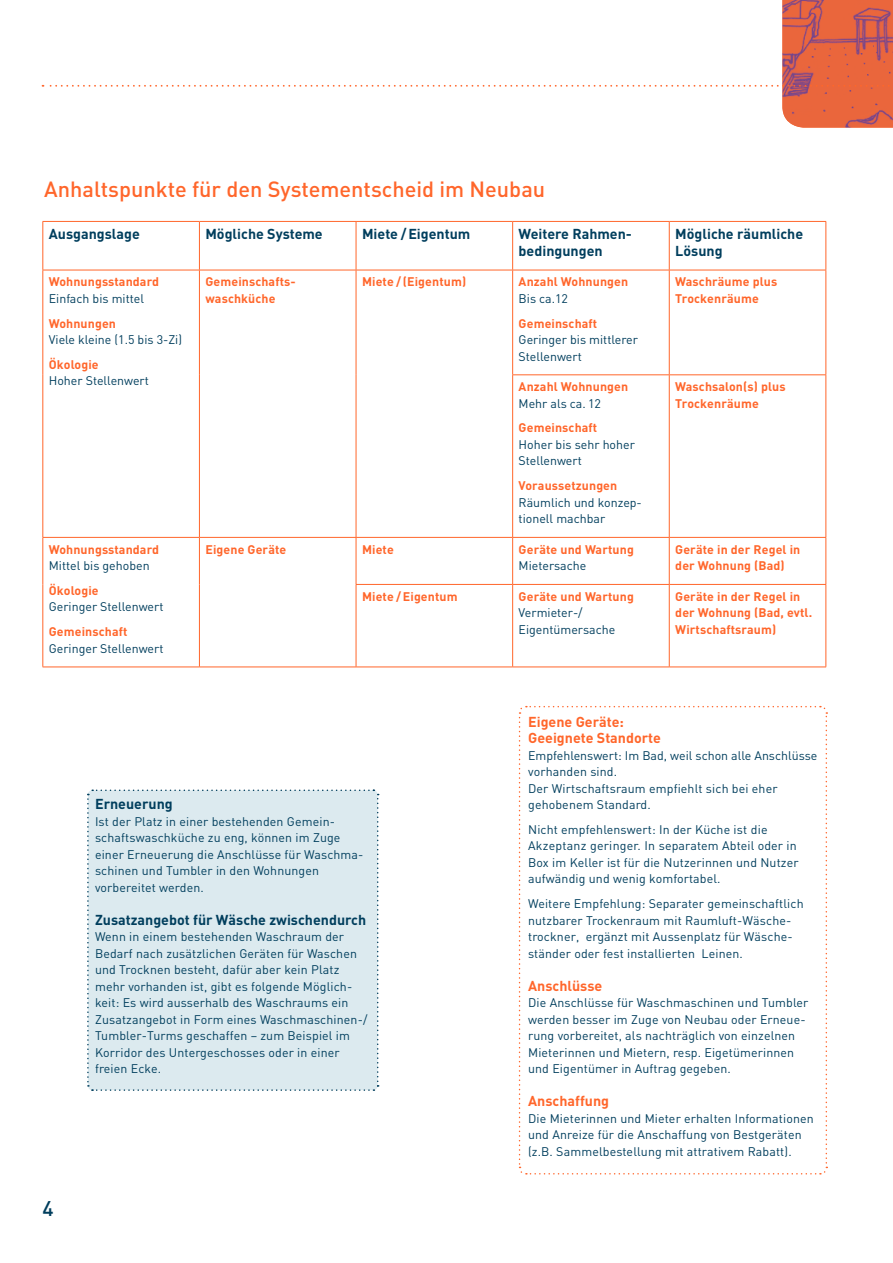
<style>
.page{position:relative;width:893px;height:1263px;background:#fff}
.page>*{position:absolute;margin:0;border:0;box-sizing:border-box;transform-origin:0 0}
._11_kleiner_titel_14{font:500 21.75px "DIN";color:#ff662b}
._93_pagina_9_5pt_med{font:500 21px "DIN";color:#003e5d}
._21_tabellen_titel_9{font:700 14.25px/16.5px "DIN";color:#003e5d}
._41_kasten_titel_9_5{font:700 14.25px/16.5px "DIN";color:#ff662b}
._41_kasten_titel_9_5-2{font:700 14.25px "DIN";color:#003e5d}
._60_kasten_text_8_25{font:12.3px/16.5px "DIN";letter-spacing:.01em;color:#003e5d}
._20_tabellen_text_8{font:700 12.3px/16.5px "DIN";letter-spacing:.01em;color:#ff662b}
._20_tabellen_text_8-2{font:12.3px/16.5px "DIN";color:#003e5d}
._21_tabellen_titel_9-2{font:700 12.3px/16.5px "DIN";letter-spacing:.01em;color:#ff662b}
.s1{font-weight:700;color:#ff662b}
.s2{font-weight:400;color:#003e5d}
</style>
<div class="page">
<svg style="left:518px;top:705px;width:310px;height:470px"></svg>
<svg style="left:43px;top:0;width:850px;height:128px"></svg>
<hr style="left:43px;top:221px;width:156px;height:1px;background:#ff662b">
<hr style="left:43px;top:222px;width:1px;height:48px;background:#ff662b">
<hr style="left:199px;top:221px;width:157px;height:1px;background:#ff662b">
<hr style="left:199px;top:222px;width:1px;height:48px;background:#ff662b">
<hr style="left:356px;top:221px;width:157px;height:1px;background:#ff662b">
<hr style="left:356px;top:222px;width:1px;height:48px;background:#ff662b">
<hr style="left:513px;top:221px;width:156px;height:1px;background:#ff662b">
<hr style="left:512px;top:222px;width:1px;height:48px;background:#ff662b">
<hr style="left:669px;top:221px;width:157px;height:1px;background:#ff662b">
<hr style="left:669px;top:222px;width:1px;height:48px;background:#ff662b">
<hr style="left:826px;top:222px;width:1px;height:48px;background:#ff662b">
<hr style="left:43px;top:270px;width:156px;height:1px;background:#ff662b">
<hr style="left:43px;top:270px;width:1px;height:105px;background:#ff662b">
<hr style="left:199px;top:270px;width:157px;height:1px;background:#ff662b">
<hr style="left:199px;top:270px;width:1px;height:105px;background:#ff662b">
<hr style="left:356px;top:270px;width:157px;height:1px;background:#ff662b">
<hr style="left:356px;top:270px;width:1px;height:105px;background:#ff662b">
<hr style="left:513px;top:270px;width:156px;height:1px;background:#ff662b">
<hr style="left:512px;top:270px;width:1px;height:104px;background:#ff662b">
<hr style="left:669px;top:270px;width:157px;height:1px;background:#ff662b">
<hr style="left:669px;top:270px;width:1px;height:104px;background:#ff662b">
<hr style="left:826px;top:270px;width:1px;height:104px;background:#ff662b">
<hr style="left:43px;top:375px;width:1px;height:162px;background:#ff662b">
<hr style="left:199px;top:375px;width:1px;height:162px;background:#ff662b">
<hr style="left:356px;top:375px;width:1px;height:162px;background:#ff662b">
<hr style="left:512px;top:374px;width:157px;height:1px;background:#ff662b">
<hr style="left:512px;top:375px;width:1px;height:162px;background:#ff662b">
<hr style="left:669px;top:374px;width:157px;height:1px;background:#ff662b">
<hr style="left:669px;top:375px;width:1px;height:162px;background:#ff662b">
<hr style="left:826px;top:375px;width:1px;height:162px;background:#ff662b">
<hr style="left:43px;top:537px;width:156px;height:1px;background:#ff662b">
<hr style="left:43px;top:538px;width:1px;height:46px;background:#ff662b">
<hr style="left:199px;top:537px;width:157px;height:1px;background:#ff662b">
<hr style="left:199px;top:538px;width:1px;height:46px;background:#ff662b">
<hr style="left:356px;top:537px;width:157px;height:1px;background:#ff662b">
<hr style="left:356px;top:538px;width:1px;height:46px;background:#ff662b">
<hr style="left:513px;top:537px;width:156px;height:1px;background:#ff662b">
<hr style="left:512px;top:538px;width:1px;height:46px;background:#ff662b">
<hr style="left:669px;top:537px;width:157px;height:1px;background:#ff662b">
<hr style="left:669px;top:538px;width:1px;height:46px;background:#ff662b">
<hr style="left:826px;top:538px;width:1px;height:46px;background:#ff662b">
<hr style="left:43px;top:584px;width:1px;height:83px;background:#ff662b">
<hr style="left:199px;top:584px;width:1px;height:83px;background:#ff662b">
<hr style="left:356px;top:584px;width:157px;height:1px;background:#ff662b">
<hr style="left:356px;top:585px;width:1px;height:82px;background:#ff662b">
<hr style="left:513px;top:584px;width:156px;height:1px;background:#ff662b">
<hr style="left:512px;top:585px;width:1px;height:82px;background:#ff662b">
<hr style="left:669px;top:584px;width:157px;height:1px;background:#ff662b">
<hr style="left:669px;top:585px;width:1px;height:82px;background:#ff662b">
<hr style="left:826px;top:585px;width:1px;height:82px;background:#ff662b">
<hr style="left:43px;top:667px;width:156px;height:1px;background:#ff662b">
<hr style="left:199px;top:667px;width:157px;height:1px;background:#ff662b">
<hr style="left:356px;top:667px;width:157px;height:1px;background:#ff662b">
<hr style="left:513px;top:667px;width:156px;height:1px;background:#ff662b">
<hr style="left:669px;top:667px;width:157px;height:1px;background:#ff662b">
<div style="left:87px;top:789px;width:292px;height:302px;background:#dceaef"></div>
<p class="_11_kleiner_titel_14" style="left:44px;top:175px;width:502px">Anhaltspunkte für den Systementscheid im Neubau</p>
<p class="_21_tabellen_titel_9" style="left:49px;top:225px;width:93px">Ausgangslage</p>
<p class="_21_tabellen_titel_9" style="left:205px;top:225px;width:119px">Mögliche Systeme</p>
<p class="_21_tabellen_titel_9" style="left:362px;top:225px;width:110px">Miete / Eigentum</p>
<p class="_21_tabellen_titel_9" style="left:519px;top:225px;width:115px">Weitere Rahmen&shy;bedingungen</p>
<p class="_21_tabellen_titel_9" style="left:675px;top:225px;width:129px">Mögliche räumliche<br>Lösung</p>
<p class="_20_tabellen_text_8" style="left:49px;top:273px;width:112px">Wohnungsstandard</p>
<p class="_20_tabellen_text_8-2" style="left:49px;top:290px;width:97px">Einfach bis mittel</p>
<p class="_20_tabellen_text_8" style="left:49px;top:314px;width:69px">Wohnungen</p>
<p class="_20_tabellen_text_8-2" style="left:49px;top:331px;width:135px">Viele kleine (1.5 bis 3-Zi)</p>
<p class="_20_tabellen_text_8" style="left:49px;top:356px;width:51px">Ökologie</p>
<p class="_20_tabellen_text_8-2" style="left:49px;top:372px;width:102px">Hoher Stellenwert</p>
<p class="_20_tabellen_text_8" style="left:205px;top:273px;width:92px">Gemeinschafts&shy;waschküche</p>
<p class="_20_tabellen_text_8" style="left:362px;top:273px;width:106px">Miete / (Eigentum)</p>
<p class="_20_tabellen_text_8" style="left:519px;top:273px;width:111px">Anzahl Wohnungen</p>
<p class="_20_tabellen_text_8" style="left:675px;top:273px;width:104px">Waschräume plus</p>
<p class="_20_tabellen_text_8" style="left:675px;top:290px;width:85px">Trockenräume</p>
<p class="_20_tabellen_text_8-2" style="left:519px;top:290px;width:51px">Bis ca.12</p>
<p class="_20_tabellen_text_8" style="left:519px;top:314px;width:80px">Gemeinschaft</p>
<p class="_20_tabellen_text_8-2" style="left:519px;top:331px;width:121px">Geringer bis mittlerer<br>Stellenwert</p>
<p class="_20_tabellen_text_8" style="left:675px;top:378px;width:112px">Waschsalon(s) plus</p>
<p class="_20_tabellen_text_8" style="left:675px;top:394px;width:85px">Trockenräume</p>
<p class="_20_tabellen_text_8" style="left:519px;top:378px;width:111px">Anzahl Wohnungen</p>
<p class="_20_tabellen_text_8-2" style="left:519px;top:395px;width:84px">Mehr als ca. 12</p>
<p class="_20_tabellen_text_8" style="left:519px;top:419px;width:80px">Gemeinschaft</p>
<p class="_20_tabellen_text_8-2" style="left:519px;top:436px;width:118px">Hoher bis sehr hoher<br>Stellenwert</p>
<p class="_20_tabellen_text_8-2" style="left:519px;top:477px;width:125px"><span class="s1">Voraussetzungen<br></span>Räumlich und konzep&shy;tionell machbar</p>
<p class="_20_tabellen_text_8" style="left:49px;top:540px;width:112px">Wohnungsstandard<br><span class="s2">Mittel bis gehoben</span></p>
<p class="_20_tabellen_text_8" style="left:49px;top:582px;width:51px">Ökologie</p>
<p class="_20_tabellen_text_8-2" style="left:49px;top:598px;width:116px">Geringer Stellenwert</p>
<p class="_20_tabellen_text_8-2" style="left:49px;top:623px;width:116px"><span class="s1">Gemeinschaft<br></span>Geringer Stellenwert</p>
<p class="_20_tabellen_text_8" style="left:205px;top:540px;width:82px">Eigene Geräte</p>
<p class="_20_tabellen_text_8" style="left:362px;top:540px;width:33px">Miete</p>
<p class="_20_tabellen_text_8" style="left:519px;top:540px;width:117px">Geräte und Wartung</p>
<p class="_20_tabellen_text_8-2" style="left:519px;top:557px;width:69px">Mietersache</p>
<p class="_20_tabellen_text_8" style="left:362px;top:587px;width:97px">Miete / Eigentum</p>
<p class="_20_tabellen_text_8" style="left:519px;top:587px;width:117px">Geräte und Wartung</p>
<p class="_20_tabellen_text_8-2" style="left:519px;top:604px;width:66px">Vermieter-/</p>
<p class="_20_tabellen_text_8-2" style="left:519px;top:621px;width:98px">Eigentümersache</p>
<p class="_20_tabellen_text_8" style="left:675px;top:540px;width:127px">Geräte in der Regel in der Wohnung (Bad)</p>
<p class="_21_tabellen_titel_9-2" style="left:675px;top:587px;width:139px">Geräte in der Regel in der Wohnung (Bad, evtl.<br>Wirtschaftsraum)</p>
<p class="_41_kasten_titel_9_5-2" style="left:95px;top:795px;width:79px">Erneuerung</p>
<p class="_60_kasten_text_8_25" style="left:95px;top:813px;width:270px">Ist der Platz in einer bestehenden Gemein&shy;schaftswaschküche zu eng, können im Zuge einer Erneuerung die Anschlüsse für Waschma&shy;schinen und Tumbler in den Wohnungen vorbereitet werden.</p>
<p class="_41_kasten_titel_9_5-2" style="left:95px;top:910px;width:273px">Zusatzangebot für Wäsche zwischendurch</p>
<p class="_60_kasten_text_8_25" style="left:95px;top:928px;width:274px">Wenn in einem bestehenden Waschraum der Bedarf nach zusätzlichen Geräten für Waschen und Trocknen besteht, dafür aber kein Platz mehr vorhanden ist, gibt es folgende Möglich&shy;keit: Es wird ausserhalb des Waschraums ein Zusatzangebot in Form eines Waschmaschinen-/ Tumbler-Turms geschaffen – zum Beispiel im Korridor des Untergeschosses oder in einer freien Ecke.</p>
<p class="_93_pagina_9_5pt_med" style="left:43px;top:1195px;width:13px">4</p>
<p class="_41_kasten_titel_9_5" style="left:528px;top:712px;width:134px">Eigene Geräte:<br>Geeignete Standorte</p>
<p class="_60_kasten_text_8_25" style="left:528px;top:747px;width:291px">Empfehlenswert: Im Bad, weil schon alle Anschlüsse vorhanden sind.<br>Der Wirtschaftsraum empfiehlt sich bei eher gehobenem Standard.</p>
<p class="_60_kasten_text_8_25" style="left:528px;top:821px;width:272px">Nicht empfehlenswert: In der Küche ist die Akzeptanz geringer. In separatem Abteil oder in Box im Keller ist für die Nutzerinnen und Nutzer aufwändig und wenig komfortabel.</p>
<p class="_60_kasten_text_8_25" style="left:528px;top:895px;width:277px">Weitere Empfehlung: Separater gemeinschaftlich nutzbarer Trockenraum mit Raumluft-Wäsche&shy;trockner, ergänzt mit Aussenplatz für Wäsche&shy;ständer oder fest installierten Leinen.</p>
<p class="_41_kasten_titel_9_5" style="left:528px;top:976px;width:76px">Anschlüsse</p>
<p class="_60_kasten_text_8_25" style="left:528px;top:994px;width:282px">Die Anschlüsse für Waschmaschinen und Tumbler werden besser im Zuge von Neubau oder Erneue&shy;rung vorbereitet, als nachträglich von einzelnen Mieterinnen und Mietern, resp. Eigetümerinnen und Eigentümer in Auftrag gegeben.</p>
<p class="_41_kasten_titel_9_5" style="left:528px;top:1092px;width:82px">Anschaffung</p>
<p class="_60_kasten_text_8_25" style="left:528px;top:1110px;width:287px">Die Mieterinnen und Mieter erhalten Informationen und Anreize für die Anschaffung von Bestgeräten (z.B. Sammelbestellung mit attrativem Rabatt).</p>
</div>
